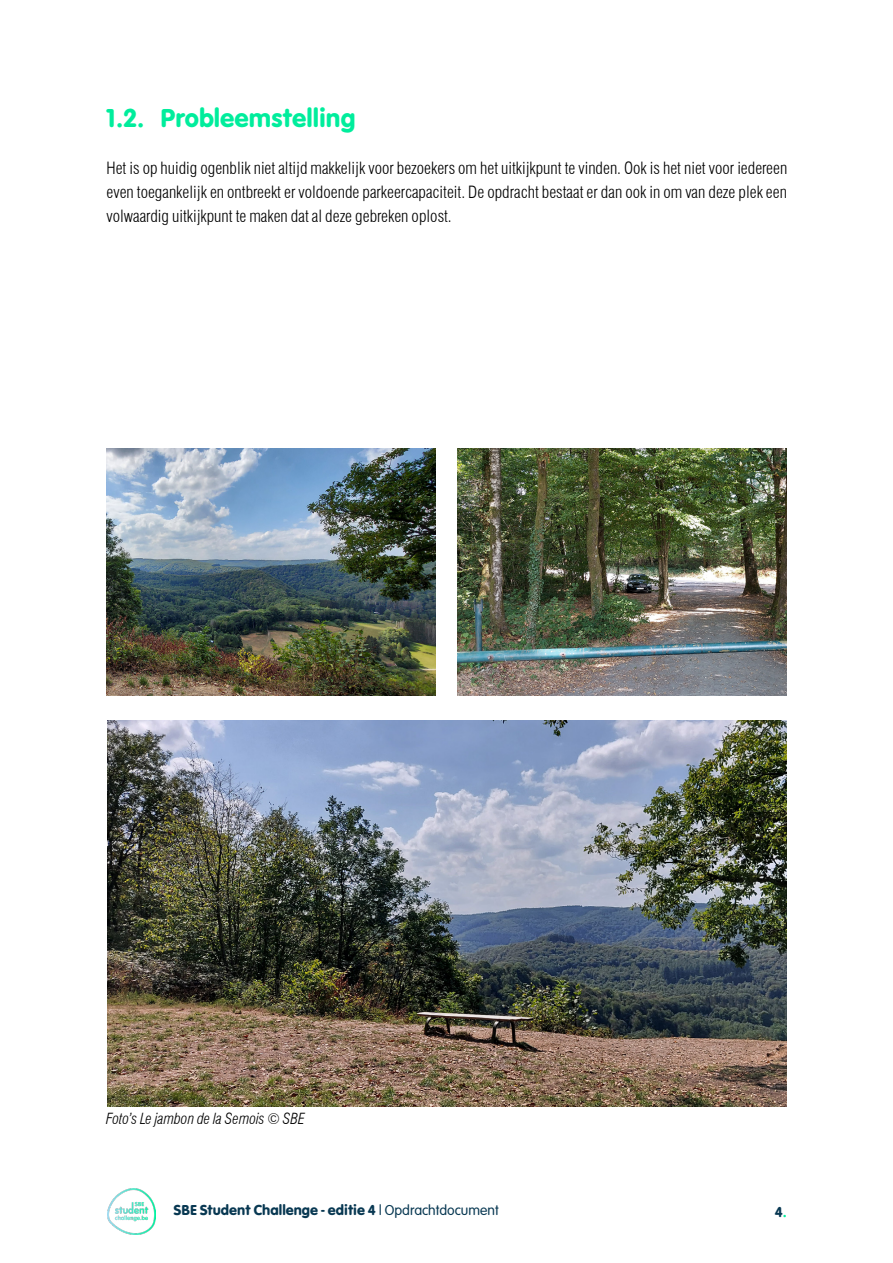
<style>
.page{position:relative;width:893px;height:1263px;background:#fff}
.page>*{position:absolute;margin:0;border:0;box-sizing:border-box;transform-origin:0 0}
.t1{font:27px "VAG Rundschrift D";color:#00ed9c}
.t2{font:300 condensed 16.5px/24px "Swiss 721 BT";color:#000;text-align:justify}
.t3{font:15px "VAG Rundschrift D";color:#083852}
.Onderschrift{font:italic 300 condensed 15px "Swiss 721 BT";color:#000}
.s1{font-weight:300}
.s2{color:#00ed9c}
</style>
<div class="page">
<img style="left:107px;top:1188px;width:49px;height:47px">
<img style="left:107px;top:720px;width:680px;height:386px">
<img style="left:457px;top:449px;width:330px;height:247px">
<img style="left:106px;top:449px;width:330px;height:247px">
<p class="t1" style="left:106px;top:102px;width:250px">1.2. Probleemstelling</p>
<p class="t2" style="left:106px;top:156px;width:682px">Het is op huidig ogenblik niet altijd makkelijk voor bezoekers om het uitkijkpunt te vinden. Ook is het niet voor iedereen even toegankelijk en ontbreekt er voldoende parkeercapaciteit. De opdracht bestaat er dan ook in om van deze plek een volwaardig uitkijkpunt te maken dat al deze gebreken oplost.</p>
<p class="Onderschrift" style="left:106px;top:1110px;width:200px">Foto’s Le jambon de la Semois © SBE</p>
<p class="t3" style="left:173px;top:1201px;width:327px">SBE Student Challenge - editie 4 <span class="s1">| Opdrachtdocument</span></p>
<p class="t3" style="left:775px;top:1203px;width:13px">4<span class="s2">.</span></p>
</div>
